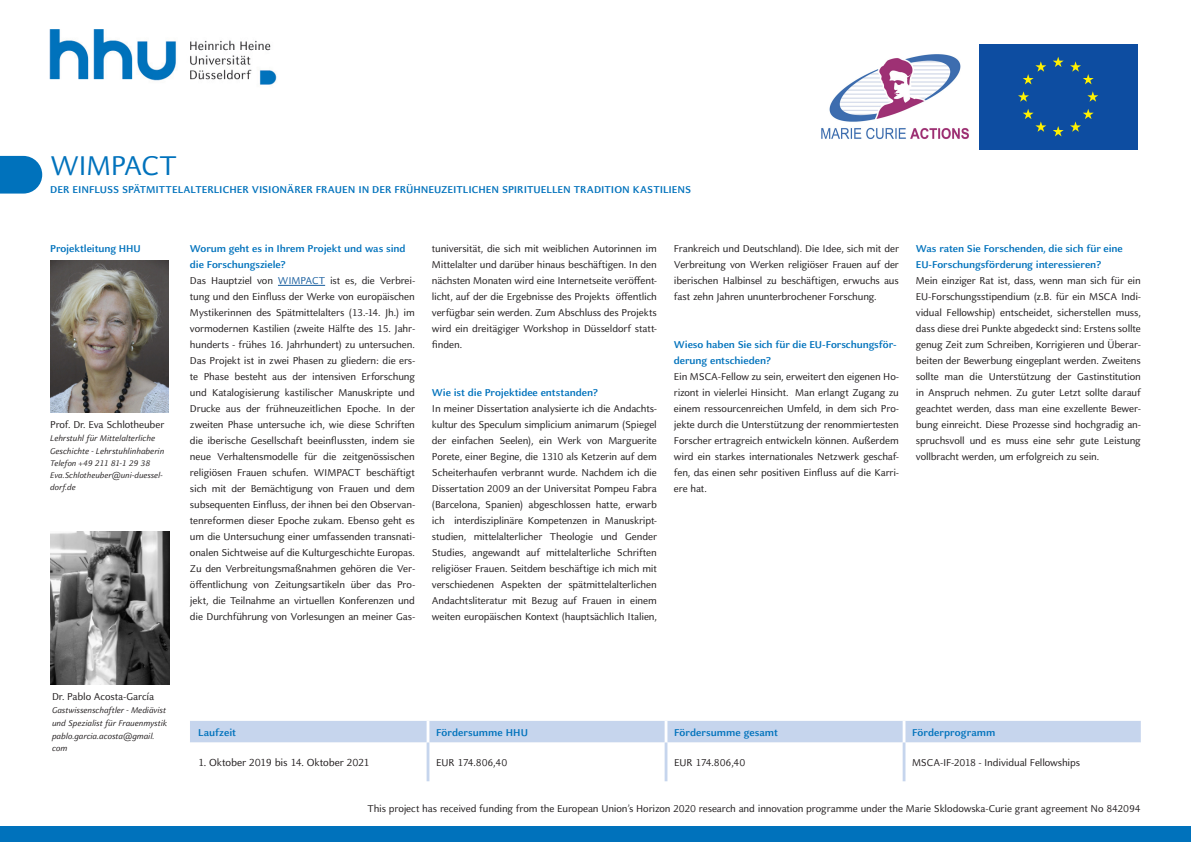
<style>
.page{position:relative;width:1191px;height:842px;background:#fff}
.page>*{position:absolute;margin:0;border:0;box-sizing:border-box;transform-origin:0 0}
.Headline{font:30px "HHU Celeste Sans";letter-spacing:-.025em;color:#0072bc}
.Tabellentext_Copy{font:11.3px "HHU Celeste Sans";letter-spacing:-.015em;color:#231f20}
.Copy{font:11px/16px "HHU Celeste Sans";letter-spacing:-.01em;color:#231f20;text-align:justify}
.Subhead_Copy_11pt{font:700 11px/16px "HHU Celeste Sans";letter-spacing:-.01em;color:#0072bc}
.Headline-2{font:700 11px "HHU Celeste Sans";letter-spacing:-.005em;color:#0072bc}
.Tabellentext_Copy-2{font:11px "HHU Celeste Sans";letter-spacing:-.015em;color:#231f20}
.Tebellentext_Weiß{font:700 11px "HHU Celeste Sans";letter-spacing:.005em;color:#0072bc}
.Copy-2{font:700 11px "HHU Celeste Sans";letter-spacing:-.01em;color:#0072bc}
.Bildunterzeile_Kursi{font:italic 9.2px/12.7px "HHU Celeste Sans";letter-spacing:-.005em;color:#231f20}
.Bildunterzeile_Kursi-2{font:italic 9px/12px "HHU Celeste Sans";letter-spacing:-.005em;color:#231f20}
.s1{color:#175d9e}
</style>
<div class="page">
<img style="left:50px;top:261px;width:118px;height:151px">
<img style="left:51px;top:532px;width:118px;height:152px">
<img style="left:821px;top:54px;width:148px;height:85px">
<svg style="left:190px;top:721px;width:950px;height:60px"></svg>
<hr style="left:426px;top:721px;width:3px;height:21px;background:#fff">
<hr style="left:664px;top:721px;width:3px;height:21px;background:#fff">
<hr style="left:902px;top:721px;width:3px;height:21px;background:#fff">
<hr style="left:426px;top:742px;width:3px;height:39px;background:#c6d5ed">
<hr style="left:664px;top:742px;width:3px;height:39px;background:#c6d5ed">
<hr style="left:902px;top:742px;width:3px;height:39px;background:#c6d5ed">
<hr style="left:278px;top:285px;width:47px;height:1px;background:#175d9e">
<div style="left:978px;top:44px;width:159px;height:106px;background:#0d4da1"></div>
<svg style="left:1053px;top:57px;width:10px;height:10px"></svg>
<svg style="left:1023px;top:61px;width:23px;height:23px"></svg>
<svg style="left:1018px;top:91px;width:11px;height:11px"></svg>
<svg style="left:1023px;top:109px;width:23px;height:23px"></svg>
<svg style="left:1053px;top:126px;width:10px;height:10px"></svg>
<svg style="left:1070px;top:109px;width:23px;height:23px"></svg>
<svg style="left:1087px;top:91px;width:11px;height:11px"></svg>
<svg style="left:1070px;top:61px;width:23px;height:23px"></svg>
<div style="left:0;top:827px;width:1191px;height:15px;background:#0072bc"></div>
<img style="left:49px;top:29px;width:228px;height:56px">
<svg style="left:0;top:156px;width:42px;height:38px;background:#1980c2"></svg>
<p class="Headline" style="left:50px;top:147px;width:128px">WIMPACT</p>
<p class="Headline-2" style="left:50px;top:182px;width:642px">DER EINFLUSS SPÄTMITTELALTERLICHER VISIONÄRER FRAUEN IN DER FRÜHNEUZEITLICHEN SPIRITUELLEN TRADITION KASTILIENS</p>
<p class="Copy-2" style="left:50px;top:242px;width:92px">Projektleitung HHU</p>
<p class="Copy" style="left:50px;top:417px;width:116px">Prof. Dr. Eva Schlotheuber</p>
<p class="Bildunterzeile_Kursi" style="left:50px;top:431px;width:116px">Lehrstuhl für Mittelalterliche<br>Geschichte - Lehrstuhlinhaberin</p>
<p class="Bildunterzeile_Kursi-2" style="left:50px;top:457px;width:101px">Telefon +49 211 81-1 29 38</p>
<p class="Bildunterzeile_Kursi-2" style="left:50px;top:469px;width:114px">Eva.Schlotheuber@uni-duessel&shy;dorf.de</p>
<p class="Subhead_Copy_11pt" style="left:190px;top:240px;width:217px">Worum geht es in Ihrem Projekt und was sind die Forschungsziele?</p>
<p class="Copy" style="left:190px;top:273px;width:226px">Das Hauptziel von <span class="s1">WIMPACT</span> ist es, die Verbrei&shy;tung und den Einfluss der Werke von europäischen Mystikerinnen des Spätmittelalters (13.-14. Jh.) im vormodernen Kastilien (zweite Hälfte des 15. Jahr&shy;hunderts - frühes 16. Jahrhundert) zu untersuchen.<br>Das Projekt ist in zwei Phasen zu gliedern: die ers&shy;te Phase besteht aus der intensiven Erforschung und Katalogisierung kastilischer Manuskripte und Drucke aus der frühneuzeitlichen Epoche. In der zweiten Phase untersuche ich, wie diese Schriften die iberische Gesellschaft beeinflussten, indem sie neue Verhaltensmodelle für die zeitgenössischen religiösen Frauen schufen. WIMPACT beschäftigt sich mit der Bemächtigung von Frauen und dem subsequenten Einfluss, der ihnen bei den Observan&shy;tenreformen dieser Epoche zukam. Ebenso geht es um die Untersuchung einer umfassenden transnati&shy;onalen Sichtweise auf die Kulturgeschichte Europas.<br>Zu den Verbreitungsmaßnahmen gehören die Ver&shy;öffentlichung von Zeitungsartikeln über das Pro&shy;jekt, die Teilnahme an virtuellen Konferenzen und die Durchführung von Vorlesungen an meiner Gas-</p>
<p class="Copy" style="left:432px;top:241px;width:226px">tuniversität, die sich mit weiblichen Autorinnen im Mittelalter und darüber hinaus beschäftigen. In den nächsten Monaten wird eine Internetseite veröffent&shy;licht, auf der die Ergebnisse des Projekts öffentlich verfügbar sein werden. Zum Abschluss des Projekts wird ein dreitägiger Workshop in Düsseldorf statt&shy;finden.</p>
<p class="Subhead_Copy_11pt" style="left:432px;top:384px;width:167px">Wie ist die Projektidee entstanden?</p>
<p class="Copy" style="left:432px;top:401px;width:226px">In meiner Dissertation analysierte ich die Andachts&shy;kultur des Speculum simplicium animarum (Spiegel der einfachen Seelen), ein Werk von Marguerite Porete, einer Begine, die 1310 als Ketzerin auf dem Scheiterhaufen verbrannt wurde. Nachdem ich die Dissertation 2009 an der Universitat Pompeu Fabra (Barcelona, Spanien) abgeschlossen hatte, erwarb ich interdisziplinäre Kompetenzen in Manuskript&shy;studien, mittelalterlicher Theologie und Gender Studies, angewandt auf mittelalterliche Schriften religiöser Frauen. Seitdem beschäftige ich mich mit verschiedenen Aspekten der spätmittelalterlichen Andachtsliteratur mit Bezug auf Frauen in einem weiten europäischen Kontext (hauptsächlich Italien,</p>
<p class="Copy" style="left:674px;top:241px;width:226px">Frankreich und Deutschland). Die Idee, sich mit der Verbreitung von Werken religiöser Frauen auf der iberischen Halbinsel zu beschäftigen, erwuchs aus fast zehn Jahren ununterbrochener Forschung.</p>
<p class="Subhead_Copy_11pt" style="left:674px;top:336px;width:224px">Wieso haben Sie sich für die EU-Forschungsför&shy;derung entschieden?</p>
<p class="Copy" style="left:674px;top:369px;width:226px">Ein MSCA-Fellow zu sein, erweitert den eigenen Ho&shy;rizont in vielerlei Hinsicht. Man erlangt Zugang zu einem ressourcenreichen Umfeld, in dem sich Pro&shy;jekte durch die Unterstützung der renommiertesten Forscher ertragreich entwickeln können. Außerdem wird ein starkes internationales Netzwerk geschaf&shy;fen, das einen sehr positiven Einfluss auf die Karri&shy;ere hat.</p>
<p class="Subhead_Copy_11pt" style="left:916px;top:240px;width:208px">Was raten Sie Forschenden, die sich für eine<br>EU-Forschungsförderung interessieren?</p>
<p class="Copy" style="left:916px;top:273px;width:226px">Mein einziger Rat ist, dass, wenn man sich für ein EU-Forschungsstipendium (z.B. für ein MSCA Indi&shy;vidual Fellowship) entscheidet, sicherstellen muss, dass diese drei Punkte abgedeckt sind: Erstens sollte genug Zeit zum Schreiben, Korrigieren und Überar&shy;beiten der Bewerbung eingeplant werden. Zweitens sollte man die Unterstützung der Gastinstitution in Anspruch nehmen. Zu guter Letzt sollte darauf geachtet werden, dass man eine exzellente Bewer&shy;bung einreicht. Diese Prozesse sind hochgradig an&shy;spruchsvoll und es muss eine sehr gute Leistung vollbracht werden, um erfolgreich zu sein.</p>
<p class="Copy" style="left:52px;top:689px;width:103px">Dr. Pablo Acosta-García</p>
<p class="Bildunterzeile_Kursi" style="left:52px;top:703px;width:117px">Gastwissenschaftler - Mediävist und Spezialist für Frauenmystik</p>
<p class="Bildunterzeile_Kursi" style="left:52px;top:729px;width:104px">pablo.garcia.acosta@gmail. com</p>
<p class="Tebellentext_Weiß" style="left:198px;top:725px;width:40px">Laufzeit</p>
<p class="Tebellentext_Weiß" style="left:436px;top:725px;width:93px">Fördersumme HHU</p>
<p class="Tebellentext_Weiß" style="left:674px;top:725px;width:106px">Fördersumme gesamt</p>
<p class="Tebellentext_Weiß" style="left:912px;top:725px;width:85px">Förderprogramm</p>
<p class="Tabellentext_Copy" style="left:198px;top:755px;width:173px">1. Oktober 2019 bis 14. Oktober 2021</p>
<p class="Tabellentext_Copy-2" style="left:436px;top:755px;width:73px">EUR 174.806,40</p>
<p class="Tabellentext_Copy-2" style="left:674px;top:755px;width:73px">EUR 174.806,40</p>
<p class="Tabellentext_Copy-2" style="left:912px;top:755px;width:169px">MSCA-IF-2018 - Individual Fellowships</p>
<p class="Copy" style="left:367px;top:801px;width:775px">This project has received funding from the European Union’s Horizon 2020 research and innovation programme under the Marie Sklodowska-Curie grant agreement No 842094</p>
</div>
